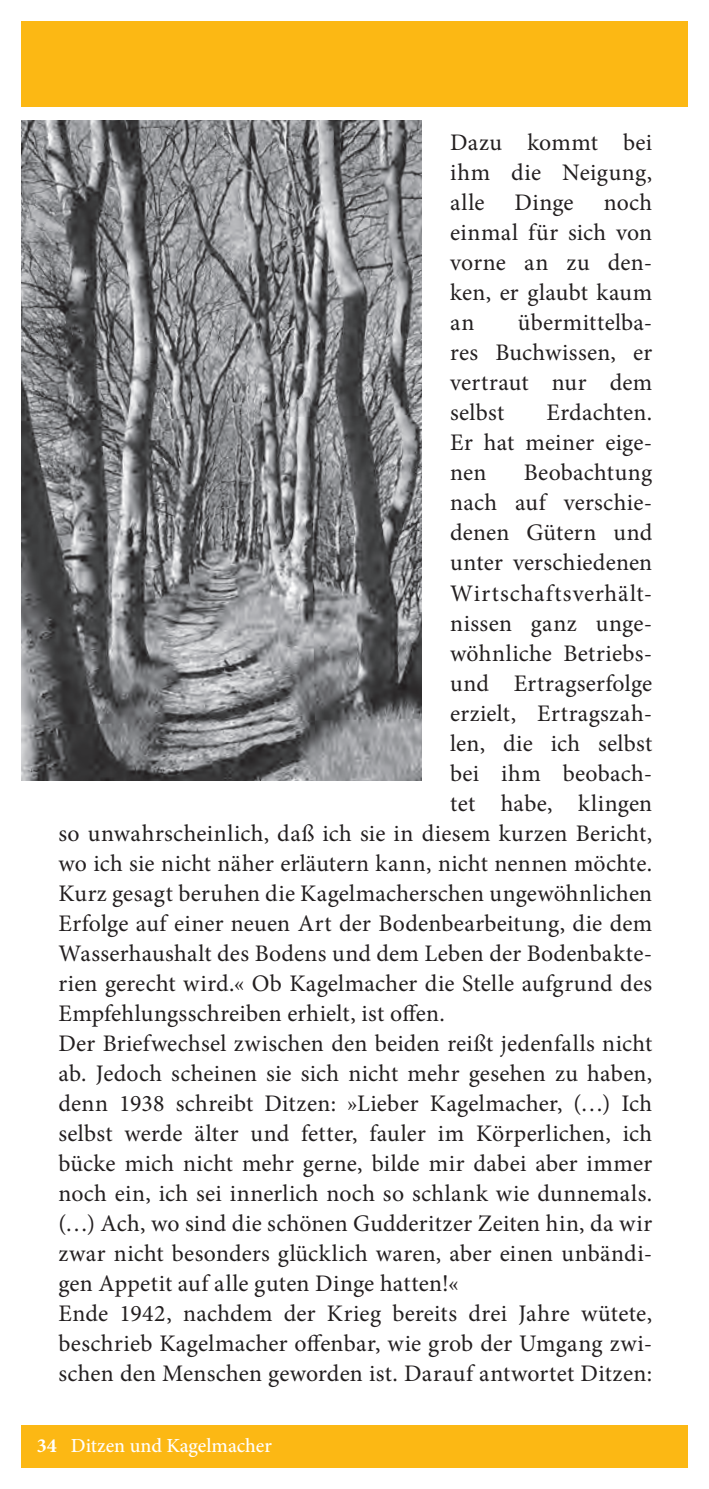
<style>
.page{position:relative;width:709px;height:1489px;background:#fff}
.page>*{position:absolute;margin:0;border:0;box-sizing:border-box;transform-origin:0 0}
.t1{font:23.75px/30px "Minion Pro";letter-spacing:.01em;color:#231f20;text-align:justify}
.t2{font:23.75px "Minion Pro";letter-spacing:.04em;color:#231f20}
.t3{font:500 20px "Minion Pro";color:#fff}
.s1{font-weight:700}
</style>
<div class="page">
<div style="left:21px;top:1424px;width:666px;height:43px;background:#fcb814"></div>
<div style="left:21px;top:21px;width:666px;height:85px;background:#fcb814"></div>
<img style="left:21px;top:120px;width:401px;height:660px">
<p class="t1" style="left:450px;top:128px;width:203px">Dazu kommt bei ihm die Neigung, alle</p>
<p class="t1" style="left:450px;top:188px;width:203px;text-indent:153px">noch einmal für sich von vorne an zu den&shy;ken, er glaubt kaum an</p>
<p class="t1" style="left:514px;top:188px;width:61px">Dinge</p>
<p class="t1" style="left:450px;top:308px;width:203px;text-indent:68px">übermittelba&shy;res Buchwissen, er vertraut nur dem selbst</p>
<p class="t1" style="left:450px;top:398px;width:203px;text-indent:96px">Erdachten.<br>Er hat meiner eige&shy;nen</p>
<p class="t1" style="left:524px;top:458px;width:130px">Beobachtung</p>
<p class="t1" style="left:450px;top:488px;width:203px">nach auf verschie-</p>
<p class="t1" style="left:450px;top:518px;width:203px">denen Gütern und</p>
<p class="t1" style="left:450px;top:548px;width:203px">unter verschiedenen</p>
<p class="t2" style="left:450px;top:577px;width:203px">Wirtschaftsverhält-</p>
<p class="t1" style="left:450px;top:608px;width:203px">nissen ganz unge-</p>
<p class="t1" style="left:450px;top:638px;width:203px">wöhnliche Betriebs-</p>
<p class="t1" style="left:450px;top:668px;width:203px">und Ertragserfolge</p>
<p class="t1" style="left:450px;top:698px;width:203px">erzielt, Ertragszah-</p>
<p class="t1" style="left:450px;top:728px;width:203px">len, die ich selbst</p>
<p class="t1" style="left:450px;top:758px;width:203px">bei ihm beobach-</p>
<p class="t1" style="left:450px;top:788px;width:203px">tet habe, klingen</p>
<p class="t1" style="left:58px;top:818px;width:595px">so unwahrscheinlich, daß ich sie in diesem kurzen Bericht,</p>
<p class="t1" style="left:58px;top:848px;width:595px">wo ich sie nicht näher erläutern kann, nicht nennen möchte.</p>
<p class="t1" style="left:58px;top:878px;width:595px">Kurz gesagt beruhen die Kagelmacherschen ungewöhnlichen</p>
<p class="t1" style="left:58px;top:908px;width:595px">Erfolge auf einer neuen Art der Bodenbearbeitung, die dem</p>
<p class="t1" style="left:58px;top:938px;width:595px">Wasserhaushalt des Bodens und dem Leben der Bodenbakte-</p>
<p class="t1" style="left:58px;top:968px;width:595px">rien gerecht wird.« Ob Kagelmacher die Stelle aufgrund des</p>
<p class="t1" style="left:58px;top:998px;width:388px">Empfehlungsschreiben erhielt, ist offen.</p>
<p class="t1" style="left:58px;top:1028px;width:595px">Der Briefwechsel zwischen den beiden reißt jedenfalls nicht</p>
<p class="t1" style="left:58px;top:1058px;width:595px">ab. Jedoch scheinen sie sich nicht mehr gesehen zu haben,</p>
<p class="t1" style="left:58px;top:1088px;width:595px">denn 1938 schreibt Ditzen: »Lieber Kagelmacher, (…) Ich</p>
<p class="t1" style="left:58px;top:1118px;width:595px">selbst werde älter und fetter, fauler im Körperlichen, ich</p>
<p class="t1" style="left:58px;top:1148px;width:595px">bücke mich nicht mehr gerne, bilde mir dabei aber immer</p>
<p class="t1" style="left:58px;top:1178px;width:595px">noch ein, ich sei innerlich noch so schlank wie dunnemals.</p>
<p class="t1" style="left:58px;top:1208px;width:595px">(…) Ach, wo sind die schönen Gudderitzer Zeiten hin, da wir</p>
<p class="t1" style="left:58px;top:1238px;width:595px">zwar nicht besonders glücklich waren, aber einen unbändi-</p>
<p class="t1" style="left:58px;top:1268px;width:402px">gen Appetit auf alle guten Dinge hatten!«</p>
<p class="t1" style="left:58px;top:1298px;width:595px">Ende 1942, nachdem der Krieg bereits drei Jahre wütete,</p>
<p class="t1" style="left:58px;top:1328px;width:595px">beschrieb Kagelmacher offenbar, wie grob der Umgang zwi-</p>
<p class="t1" style="left:58px;top:1358px;width:595px">schen den Menschen geworden ist. Darauf antwortet Ditzen:</p>
<p class="t3" style="left:37px;top:1431px;width:237px"><span class="s1">34</span> Ditzen und Kagelmacher</p>
</div>
